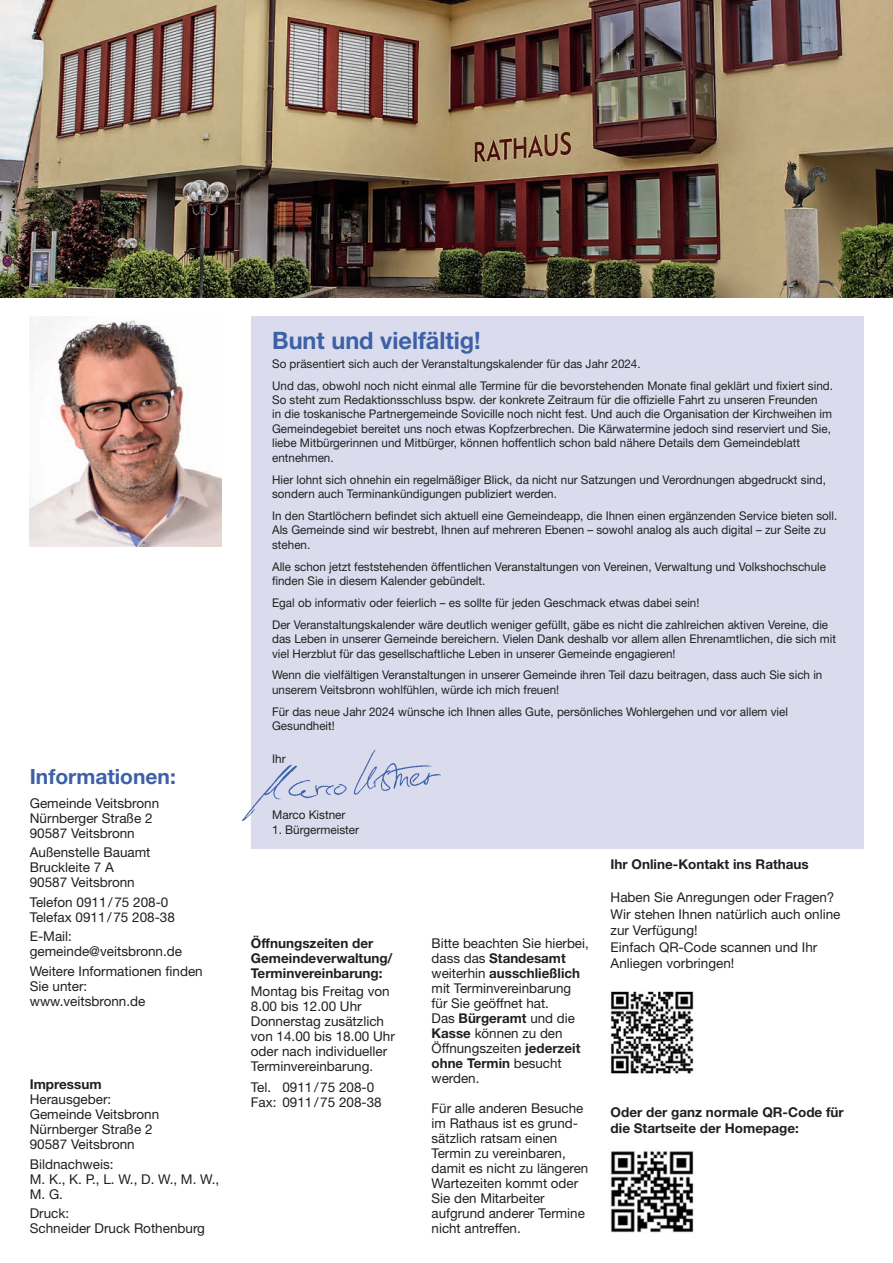
<style>
.page{position:relative;width:893px;height:1263px;background:#fff}
.page>*{position:absolute;margin:0;border:0;box-sizing:border-box;transform-origin:0 0}
.t1{font:700 24px "Helvetica Neue LT Std";color:#3d61a7}
.t2{font:700 21px "Helvetica Neue LT Std";color:#3d61a7}
.t3{font:13.5px/15px "Helvetica Neue LT Std";color:#231f20}
.t4{font:700 13.5px/15px "Helvetica Neue LT Std";color:#231f20}
.t5{font:12px/14.4px "Helvetica Neue LT Std";color:#231f20}
.s1{font-weight:700}
</style>
<div class="page">
<img style="left:0;top:0;width:893px;height:298px">
<img style="left:30px;top:317px;width:191px;height:229px">
<div style="left:251px;top:317px;width:612px;height:532px;background:#dadced"></div>
<img style="left:242px;top:750px;width:199px;height:71px">
<img style="left:610px;top:991px;width:84px;height:83px">
<img style="left:610px;top:1151px;width:84px;height:82px">
<h2 class="t2" style="left:30px;top:763px;width:148px">Informationen:</h2>
<p class="t3" style="left:30px;top:795px;width:131px">Gemeinde Veitsbronn<br>Nürnberger Straße 2<br>90587 Veitsbronn</p>
<p class="t3" style="left:30px;top:845px;width:122px">Außenstelle Bauamt<br>Bruckleite 7 A<br>90587 Veitsbronn</p>
<p class="t3" style="left:30px;top:894px;width:147px">Telefon 0911/75 208-0<br>Telefax 0911/75 208-38</p>
<p class="t3" style="left:30px;top:929px;width:154px">E-Mail: gemeinde@veitsbronn.de</p>
<p class="t3" style="left:30px;top:963px;width:175px">Weitere Informationen finden<br>Sie unter: www.veitsbronn.de</p>
<p class="t4" style="left:30px;top:1076px;width:73px">Impressum</p>
<p class="t3" style="left:30px;top:1092px;width:131px">Herausgeber:<br>Gemeinde Veitsbronn<br>Nürnberger Straße 2<br>90587 Veitsbronn</p>
<p class="t3" style="left:30px;top:1156px;width:191px">Bildnachweis:<br>M. K., K. P., L. W., D. W., M. W.,<br>M. G.</p>
<p class="t3" style="left:30px;top:1206px;width:177px">Druck:<br>Schneider Druck Rothenburg</p>
<h1 class="t1" style="left:272px;top:325px;width:210px">Bunt und vielfältig!</h1>
<p class="t5" style="left:272px;top:352px;width:562px;line-height:21.9px">So präsentiert sich auch der Veranstaltungskalender für das Jahr 2024.<br>Und das, obwohl noch nicht einmal alle Termine für die bevorstehenden Monate final geklärt und fixiert sind.</p>
<p class="t5" style="left:272px;top:392px;width:561px">So steht zum Redaktionsschluss bspw. der konkrete Zeitraum für die offizielle Fahrt zu unseren Freunden<br>in die toskanische Partnergemeinde Sovicille noch nicht fest. Und auch die Organisation der Kirchweihen im Gemeindegebiet bereitet uns noch etwas Kopfzerbrechen. Die Kärwatermine jedoch sind reserviert und Sie, liebe Mitbürgerinnen und Mitbürger, können hoffentlich schon bald nähere Details dem Gemeindeblatt entnehmen.</p>
<p class="t5" style="left:272px;top:472px;width:555px">Hier lohnt sich ohnehin ein regelmäßiger Blick, da nicht nur Satzungen und Verordnungen abgedruckt sind, sondern auch Terminankündigungen publiziert werden.</p>
<p class="t5" style="left:272px;top:508px;width:567px">In den Startlöchern befindet sich aktuell eine Gemeindeapp, die Ihnen einen ergänzenden Service bieten soll.<br>Als Gemeinde sind wir bestrebt, Ihnen auf mehreren Ebenen – sowohl analog als auch digital – zur Seite zu stehen.</p>
<p class="t5" style="left:272px;top:559px;width:555px">Alle schon jetzt feststehenden öffentlichen Veranstaltungen von Vereinen, Verwaltung und Volkshochschule finden Sie in diesem Kalender gebündelt.</p>
<p class="t5" style="left:272px;top:591px;width:557px;line-height:21.9px">Egal ob informativ oder feierlich – es sollte für jeden Geschmack etwas dabei sein!<br>Der Veranstaltungskalender wäre deutlich weniger gefüllt, gäbe es nicht die zahlreichen aktiven Vereine, die</p>
<p class="t5" style="left:272px;top:631px;width:565px">das Leben in unserer Gemeinde bereichern. Vielen Dank deshalb vor allem allen Ehrenamtlichen, die sich mit viel Herzblut für das gesellschaftliche Leben in unserer Gemeinde engagieren!</p>
<p class="t5" style="left:272px;top:668px;width:552px">Wenn die vielfältigen Veranstaltungen in unserer Gemeinde ihren Teil dazu beitragen, dass auch Sie sich in unserem Veitsbronn wohlfühlen, würde ich mich freuen!</p>
<p class="t5" style="left:272px;top:704px;width:517px">Für das neue Jahr 2024 wünsche ich Ihnen alles Gute, persönliches Wohlergehen und vor allem viel<br>Gesundheit!</p>
<p class="t5" style="left:272px;top:751px;width:15px">Ihr</p>
<p class="t5" style="left:272px;top:807px;width:75px">Marco Kistner</p>
<p class="t5" style="left:272px;top:822px;width:89px">1. Bürgermeister</p>
<p class="t4" style="left:251px;top:935px;width:143px">Öffnungszeiten der<br>Gemeindeverwaltung/<br>Terminvereinbarung:</p>
<p class="t3" style="left:251px;top:983px;width:146px">Montag bis Freitag von<br>8.00 bis 12.00 Uhr<br>Donnerstag zusätzlich von 14.00 bis 18.00 Uhr oder nach individueller<br>Terminvereinbarung.</p>
<p class="t3" style="left:251px;top:1079px;width:132px">Tel. 0911/75 208-0<br>Fax: 0911/75 208-38</p>
<p class="t3" style="left:432px;top:936px;width:159px">Bitte beachten Sie hierbei, dass das <span class="s1">Standesamt </span>weiterhin <span class="s1">ausschließlich </span>mit Terminvereinbarung für Sie geöffnet hat.<br>Das <span class="s1">Bürgeramt</span> und die<br><span class="s1">Kasse</span> können zu den<br>Öffnungszeiten <span class="s1">jederzeit ohne Termin</span> besucht werden.</p>
<p class="t3" style="left:432px;top:1101px;width:158px">Für alle anderen Besuche im Rathaus ist es grund&shy;sätzlich ratsam einen<br>Termin zu vereinbaren, damit es nicht zu längeren<br>Wartezeiten kommt oder<br>Sie den Mitarbeiter aufgrund anderer Termine nicht antreffen.</p>
<p class="t4" style="left:611px;top:856px;width:200px">Ihr Online-Kontakt ins Rathaus</p>
<p class="t3" style="left:611px;top:889px;width:231px;line-height:16.5px">Haben Sie Anregungen oder Fragen?<br>Wir stehen Ihnen natürlich auch online zur Verfügung!<br>Einfach QR-Code scannen und Ihr<br>Anliegen vorbringen!</p>
<p class="t4" style="left:611px;top:1103px;width:235px;line-height:16.5px">Oder der ganz normale QR-Code für die Startseite der Homepage:</p>
</div>
